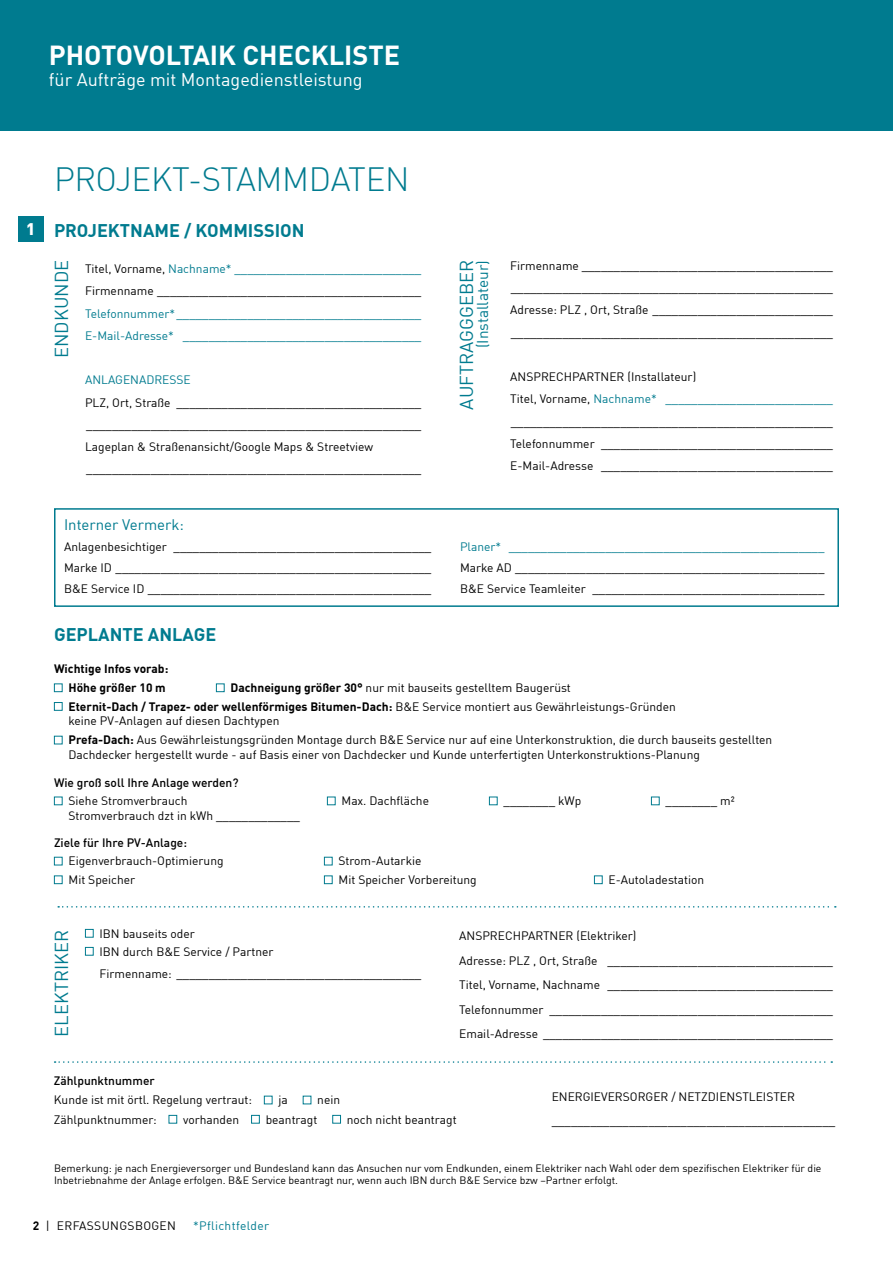
<style>
.page{position:relative;width:893px;height:1263px;background:#fff}
.page>*{position:absolute;margin:0;border:0;box-sizing:border-box;transform-origin:0 0}
.t1{font:300 33px "DIN Offc Pro";letter-spacing:-.01em;color:#007b8f}
.t2{font:700 27px "DIN Offc Pro";color:#fff}
.t3{font:18.3px "DIN Offc Pro";color:#007b8f}
.t4{font:700 18px "DIN Offc Pro";color:#007b8f}
.t5{font:18px "DIN Offc Pro";color:#fff}
.t6{font:900 16.5px "DIN Offc Pro";color:#fff}
.t7{font:15.3px "DIN Offc Pro";color:#007b8f}
.t8{font:15px "DIN Offc Pro";color:#007b8f}
.t9{font:12px/22.2px "DIN Offc Pro";color:#000}
.t10{font:12px/22.2px "DIN Offc Pro";color:#007b8f}
.t11{font:500 12px "DIN Offc Pro";color:#000}
.t12{font:700 12px/18.6px "DIN Offc Pro";color:#000;text-align:right}
.t13{font:12px "DIN Offc Pro";letter-spacing:.03em;color:#000}
.t14{font:12px "DIN Offc Pro";letter-spacing:.03em;color:#007b8f}
.t15{font:10.5px/12px "DIN Offc Pro";color:#000}
.s1{color:#007b8f}
.s2{font-weight:700}
</style>
<div class="page">
<div style="left:0;top:0;width:893px;height:131px;background:#007b8f"></div>
<svg style="left:58px;top:906px;width:778px;height:1px"></svg>
<svg style="left:55px;top:1061px;width:777px;height:2px"></svg>
<div style="left:54px;top:508px;width:785px;height:99px;border:2px solid #007b8f"></div>
<div style="left:54px;top:683px;width:9px;height:9px;border:1px solid #007b8f"></div>
<div style="left:216px;top:683px;width:9px;height:9px;border:1px solid #007b8f"></div>
<div style="left:54px;top:702px;width:9px;height:9px;border:1px solid #007b8f"></div>
<div style="left:54px;top:736px;width:9px;height:8px;border:1px solid #007b8f"></div>
<div style="left:54px;top:797px;width:9px;height:8px;border:1px solid #007b8f"></div>
<div style="left:327px;top:797px;width:9px;height:8px;border:1px solid #007b8f"></div>
<div style="left:489px;top:797px;width:9px;height:8px;border:1px solid #007b8f"></div>
<div style="left:651px;top:797px;width:9px;height:8px;border:1px solid #007b8f"></div>
<div style="left:54px;top:857px;width:9px;height:8px;border:1px solid #007b8f"></div>
<div style="left:324px;top:857px;width:9px;height:8px;border:1px solid #007b8f"></div>
<div style="left:54px;top:875px;width:9px;height:9px;border:1px solid #007b8f"></div>
<div style="left:324px;top:875px;width:9px;height:9px;border:1px solid #007b8f"></div>
<div style="left:594px;top:875px;width:9px;height:9px;border:1px solid #007b8f"></div>
<div style="left:85px;top:929px;width:9px;height:8px;border:1px solid #007b8f"></div>
<div style="left:85px;top:947px;width:9px;height:8px;border:1px solid #007b8f"></div>
<div style="left:264px;top:1096px;width:8px;height:8px;border:1px solid #007b8f"></div>
<div style="left:169px;top:1115px;width:8px;height:8px;border:1px solid #007b8f"></div>
<div style="left:251px;top:1115px;width:9px;height:8px;border:1px solid #007b8f"></div>
<div style="left:332px;top:1115px;width:9px;height:8px;border:1px solid #007b8f"></div>
<div style="left:18px;top:216px;width:25px;height:26px;background:#007b8f"></div>
<h2 class="t2" style="left:49px;top:33px;width:353px">PHOTOVOLTAIK CHECKLISTE</h2>
<h3 class="t5" style="left:49px;top:66px;width:315px">für Aufträge mit Montagedienstleistung</h3>
<h3 class="t6" style="left:26px;top:215px;width:11px">1</h3>
<h1 class="t1" style="left:54px;top:154px;width:357px">PROJEKT-STAMMDATEN</h1>
<h3 class="t4" style="left:54px;top:215px;width:252px">PROJEKTNAME / KOMMISSION</h3>
<p class="t9" style="left:85px;top:256px;width:338px">Titel, Vorname, <span class="s1">Nachname* _____________________________<br></span>Firmenname _________________________________________</p>
<p class="t10" style="left:85px;top:301px;width:338px">Telefonnummer*______________________________________<br>E-Mail-Adresse* _____________________________________</p>
<p class="t10" style="left:85px;top:368px;width:107px">ANLAGENADRESSE</p>
<p class="t9" style="left:85px;top:390px;width:338px">PLZ, Ort, Straße ______________________________________ ____________________________________________________ Lageplan &amp; Straßenansicht/Google Maps &amp; Streetview ____________________________________________________</p>
<h3 class="t3" style="left:47px;top:358px;width:100px;rotate:-90deg">ENDKUNDE</h3>
<h3 class="t3" style="left:452px;top:409px;width:151px;rotate:-90deg">AUFTRAGGGEBER</h3>
<p class="t7" style="left:471px;top:348px;width:90px;rotate:-90deg">(Installateur)</p>
<p class="t9" style="left:510px;top:253px;width:324px;text-align:justify">Firmenname _______________________________________ __________________________________________________ Adresse: PLZ , Ort, Straße ____________________________ __________________________________________________</p>
<p class="t9" style="left:510px;top:365px;width:324px">ANSPRECHPARTNER (Installateur)<br>Titel, Vorname, <span class="s1">Nachname* __________________________ </span>__________________________________________________ Telefonnummer ____________________________________ E-Mail-Adresse ____________________________________</p>
<p class="t8" style="left:64px;top:512px;width:122px">Interner Vermerk:</p>
<p class="t9" style="left:64px;top:534px;width:369px">Anlagenbesichtiger ________________________________________</p>
<p class="t10" style="left:460px;top:534px;width:366px">Planer* _________________________________________________</p>
<p class="t9" style="left:64px;top:555px;width:369px">Marke ID _________________________________________________</p>
<p class="t9" style="left:460px;top:555px;width:366px">Marke AD ________________________________________________</p>
<p class="t9" style="left:64px;top:576px;width:369px">B&amp;E Service ID ____________________________________________</p>
<p class="t9" style="left:460px;top:576px;width:366px">B&amp;E Service Teamleiter ____________________________________</p>
<h3 class="t4" style="left:54px;top:619px;width:164px">GEPLANTE ANLAGE</h3>
<p class="t12" style="left:54px;top:658px;width:116px">Wichtige Infos vorab:<br>Höhe größer 10 m</p>
<p class="t9" style="left:69px;top:677px;width:609px;line-height:18.6px;text-indent:162px"><span class="s2">Dachneigung größer 30°</span> nur mit bauseits gestelltem Baugerüst<br><span class="s2">Eternit-Dach / Trapez- oder wellenförmiges Bitumen-Dach:</span> B&amp;E Service montiert aus Gewährleistungs-Gründen</p>
<p class="t9" style="left:69px;top:710px;width:705px;line-height:19.2px">keine PV-Anlagen auf diesen Dachtypen<br><span class="s2">Prefa-Dach:</span> Aus Gewährleistungsgründen Montage durch B&amp;E Service nur auf eine Unterkonstruktion, die durch bauseits gestellten</p>
<p class="t9" style="left:69px;top:743px;width:633px">Dachdecker hergestellt wurde - auf Basis einer von Dachdecker und Kunde unterfertigten Unterkonstruktions-Planung</p>
<p class="t11" style="left:54px;top:772px;width:186px">Wie groß soll Ihre Anlage werden?</p>
<p class="t9" style="left:69px;top:788px;width:120px">Siehe Stromverbrauch</p>
<p class="t9" style="left:342px;top:788px;width:89px">Max. Dachfläche</p>
<p class="t9" style="left:504px;top:788px;width:79px">________ kWp</p>
<p class="t9" style="left:666px;top:788px;width:70px">________ m²</p>
<p class="t9" style="left:69px;top:803px;width:233px">Stromverbrauch dzt in kWh _____________</p>
<p class="t11" style="left:54px;top:833px;width:135px">Ziele für Ihre PV-Anlage:</p>
<p class="t9" style="left:69px;top:849px;width:157px">Eigenverbrauch-Optimierung</p>
<p class="t9" style="left:339px;top:849px;width:84px">Strom-Autarkie</p>
<p class="t9" style="left:69px;top:867px;width:68px">Mit Speicher</p>
<p class="t9" style="left:339px;top:867px;width:140px">Mit Speicher Vorbereitung</p>
<p class="t9" style="left:609px;top:867px;width:97px">E-Autoladestation</p>
<h3 class="t3" style="left:47px;top:1037px;width:108px;rotate:-90deg">ELEKTRIKER</h3>
<p class="t9" style="left:100px;top:923px;width:175px;line-height:18px">IBN bauseits oder<br>IBN durch B&amp;E Service / Partner</p>
<p class="t9" style="left:100px;top:961px;width:323px">Firmenname: ______________________________________</p>
<p class="t9" style="left:459px;top:923px;width:375px;line-height:24.5px">ANSPRECHPARTNER (Elektriker)<br>Adresse: PLZ , Ort, Straße ___________________________________ Titel, Vorname, Nachname ___________________________________ Telefonnummer ____________________________________________ Email-Adresse _____________________________________________</p>
<p class="t11" style="left:54px;top:1071px;width:102px">Zählpunktnummer</p>
<p class="t9" style="left:54px;top:1088px;width:200px">Kunde ist mit örtl. Regelung vertraut:</p>
<p class="t9" style="left:278px;top:1088px;width:11px">ja</p>
<p class="t9" style="left:317px;top:1088px;width:24px">nein</p>
<p class="t9" style="left:54px;top:1107px;width:104px">Zählpunktnummer:</p>
<p class="t9" style="left:183px;top:1107px;width:58px">vorhanden</p>
<p class="t9" style="left:266px;top:1107px;width:53px">beantragt</p>
<p class="t9" style="left:347px;top:1107px;width:111px">noch nicht beantragt</p>
<p class="t9" style="left:552px;top:1083px;width:285px;line-height:24.5px">ENERGIEVERSORGER / NETZDIENSTLEISTER ____________________________________________</p>
<p class="t15" style="left:54px;top:1161px;width:769px">Bemerkung: je nach Energieversorger und Bundesland kann das Ansuchen nur vom Endkunden, einem Elektriker nach Wahl oder dem spezifischen Elektriker für die<br>Inbetriebnahme der Anlage erfolgen. B&amp;E Service beantragt nur, wenn auch IBN durch B&amp;E Service bzw –Partner erfolgt.</p>
<p class="t13" style="left:33px;top:1216px;width:145px"><span class="s2">2</span> | ERFASSUNGSBOGEN</p>
<p class="t14" style="left:193px;top:1216px;width:78px">*Pflichtfelder</p>
</div>
